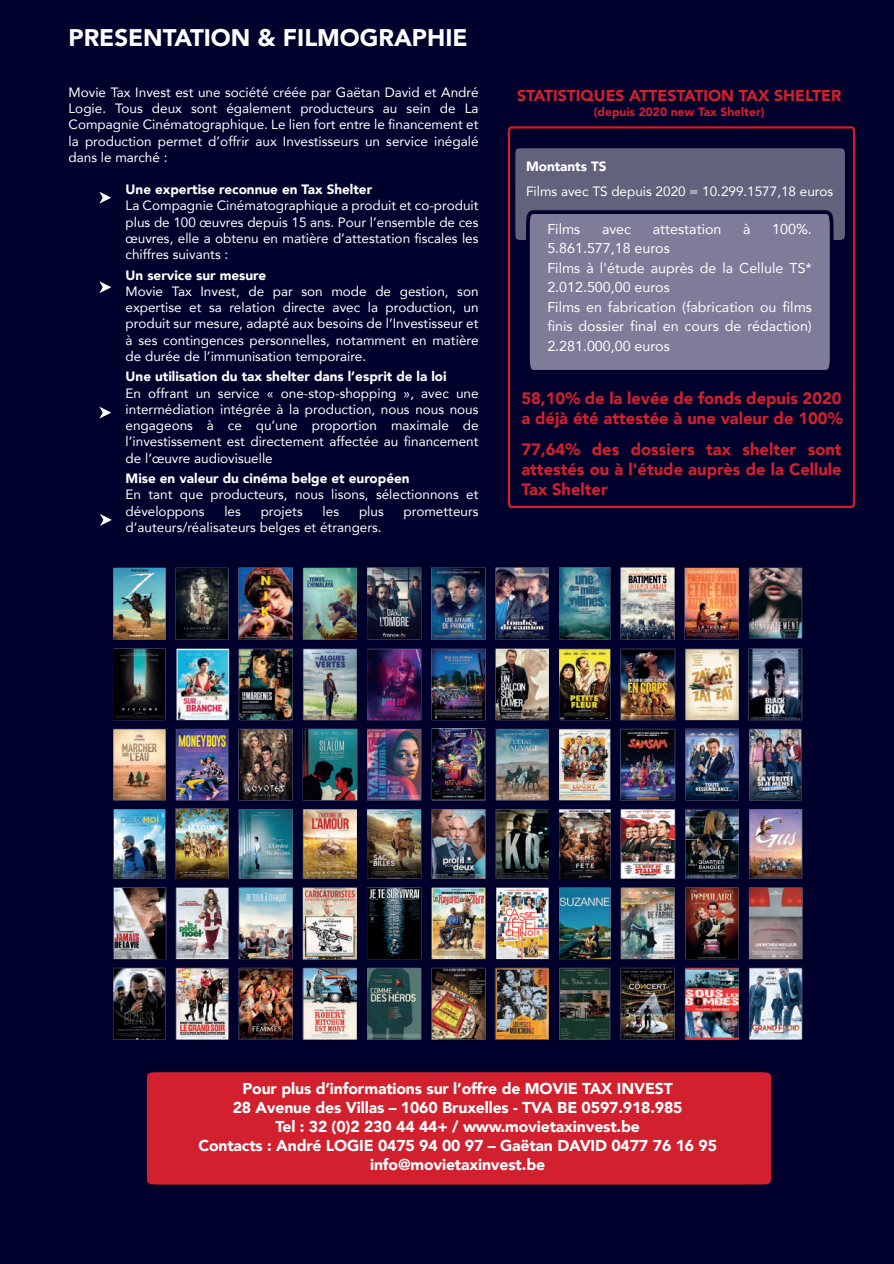
<style>
.page{position:relative;width:894px;height:1264px;background:#fff}
.page>*{position:absolute;margin:0;border:0;box-sizing:border-box;transform-origin:0 0}
.t1{font:900 24px "Avenir";color:#fff}
.t2{font:900 16.5px/19.8px "Avenir";color:#d2202f}
.t3{font:900 15.75px/18.9px "Avenir";letter-spacing:-.01em;color:#fff;text-align:center}
.t4{font:900 15.75px "Avenir";color:#d2202f}
.t5{font:14.25px/19.5px "Avenir";color:#fff}
.t6{font:13.5px/16.2px "Avenir";color:#fff;text-align:justify}
.t7{font:900 13.5px "Avenir";color:#fff}
.t8{font:900 12px "Avenir";color:#d2202f}
</style>
<div class="page">
<div style="left:0;top:0;width:893px;height:1263px;background:#00002c"></div>
<img style="left:113px;top:567px;width:690px;height:555px">
<svg style="left:99px;top:192px;width:12px;height:11px"></svg>
<svg style="left:99px;top:281px;width:12px;height:12px"></svg>
<svg style="left:99px;top:406px;width:12px;height:12px"></svg>
<svg style="left:100px;top:514px;width:11px;height:11px"></svg>
<div style="left:147px;top:1071px;width:623px;height:113px;background:#d2202f"></div>
<svg style="left:507px;top:126px;width:349px;height:383px"></svg>
<img style="left:837px;top:126px;width:19px;height:231px">
<h1 class="t1" style="left:69px;top:17px;width:400px">PRESENTATION &amp; FILMOGRAPHIE</h1>
<p class="t6" style="left:69px;top:84px;width:411px">Movie Tax Invest est une société créée par Gaëtan David et André Logie. Tous deux sont également producteurs au sein de La Compagnie Cinématographique. Le lien fort entre le financement et la production permet d’offrir aux Investisseurs un service inégalé dans le marché :</p>
<p class="t7" style="left:126px;top:178px;width:248px">Une expertise reconnue en Tax Shelter</p>
<p class="t6" style="left:126px;top:197px;width:354px">La Compagnie Cinématographique a produit et co-produit plus de 100 œuvres depuis 15 ans. Pour l’ensemble de ces œuvres, elle a obtenu en matière d’attestation fiscales les chiffres suivants :</p>
<p class="t7" style="left:126px;top:263px;width:142px">Un service sur mesure</p>
<p class="t6" style="left:126px;top:283px;width:354px">Movie Tax Invest, de par son mode de gestion, son expertise et sa relation directe avec la production, un produit sur mesure, adapté aux besoins de l’Investisseur et à ses contingences personnelles, notamment en matière de durée de l’immunisation temporaire.</p>
<p class="t7" style="left:126px;top:365px;width:322px">Une utilisation du tax shelter dans l’esprit de la loi</p>
<p class="t6" style="left:126px;top:384px;width:354px">En offrant un service « one-stop-shopping », avec une intermédiation intégrée à la production, nous nous nous engageons à ce qu’une proportion maximale de l’investissement est directement affectée au financement de l’œuvre audiovisuelle</p>
<p class="t7" style="left:126px;top:467px;width:285px">Mise en valeur du cinéma belge et européen</p>
<p class="t6" style="left:126px;top:486px;width:354px">En tant que producteurs, nous lisons, sélectionnons et développons</p>
<p class="t6" style="left:224px;top:502px;width:18px">les</p>
<p class="t6" style="left:260px;top:502px;width:44px">projets</p>
<p class="t6" style="left:322px;top:502px;width:18px">les</p>
<p class="t6" style="left:359px;top:502px;width:26px">plus</p>
<p class="t6" style="left:403px;top:502px;width:76px">prometteurs</p>
<p class="t6" style="left:126px;top:518px;width:257px">d’auteurs/réalisateurs belges et étrangers.</p>
<p class="t4" style="left:517px;top:82px;width:325px">STATISTIQUES ATTESTATION TAX SHELTER</p>
<p class="t8" style="left:593px;top:101px;width:172px">(depuis 2020 new Tax Shelter)</p>
<p class="t7" style="left:526px;top:155px;width:82px">Montants TS</p>
<p class="t6" style="left:526px;top:183px;width:308px">Films avec TS depuis 2020 = 10.299.1577,18 euros</p>
<p class="t5" style="left:547px;top:218px;width:34px">Films</p>
<p class="t5" style="left:601px;top:218px;width:31px">avec</p>
<p class="t5" style="left:652px;top:218px;width:70px">attestation</p>
<p class="t5" style="left:743px;top:218px;width:9px">à</p>
<p class="t5" style="left:772px;top:218px;width:41px">100%.</p>
<p class="t5" style="left:547px;top:238px;width:266px">5.861.577,18 euros<br>Films à l'étude auprès de la Cellule TS*<br>2.012.500,00 euros<br>Films en fabrication (fabrication ou films finis dossier final en cours de rédaction)<br>2.281.000,00 euros</p>
<p class="t2" style="left:521px;top:387px;width:323px">58,10% de la levée de fonds depuis 2020 a déjà été attestée à une valeur de 100%</p>
<p class="t2" style="left:521px;top:439px;width:322px;text-align:justify">77,64% des dossiers tax shelter sont attestés ou à l'étude auprès de la Cellule Tax Shelter</p>
<p class="t3" style="left:198px;top:1078px;width:520px">Pour plus d’informations sur l’offre de MOVIE TAX INVEST<br>28 Avenue des Villas – 1060 Bruxelles - TVA BE 0597.918.985<br>Tel : 32 (0)2 230 44 44+ / www.movietaxinvest.be<br>Contacts : André LOGIE 0475 94 00 97 – Gaëtan DAVID 0477 76 16 95 info@movietaxinvest.be</p>
</div>
